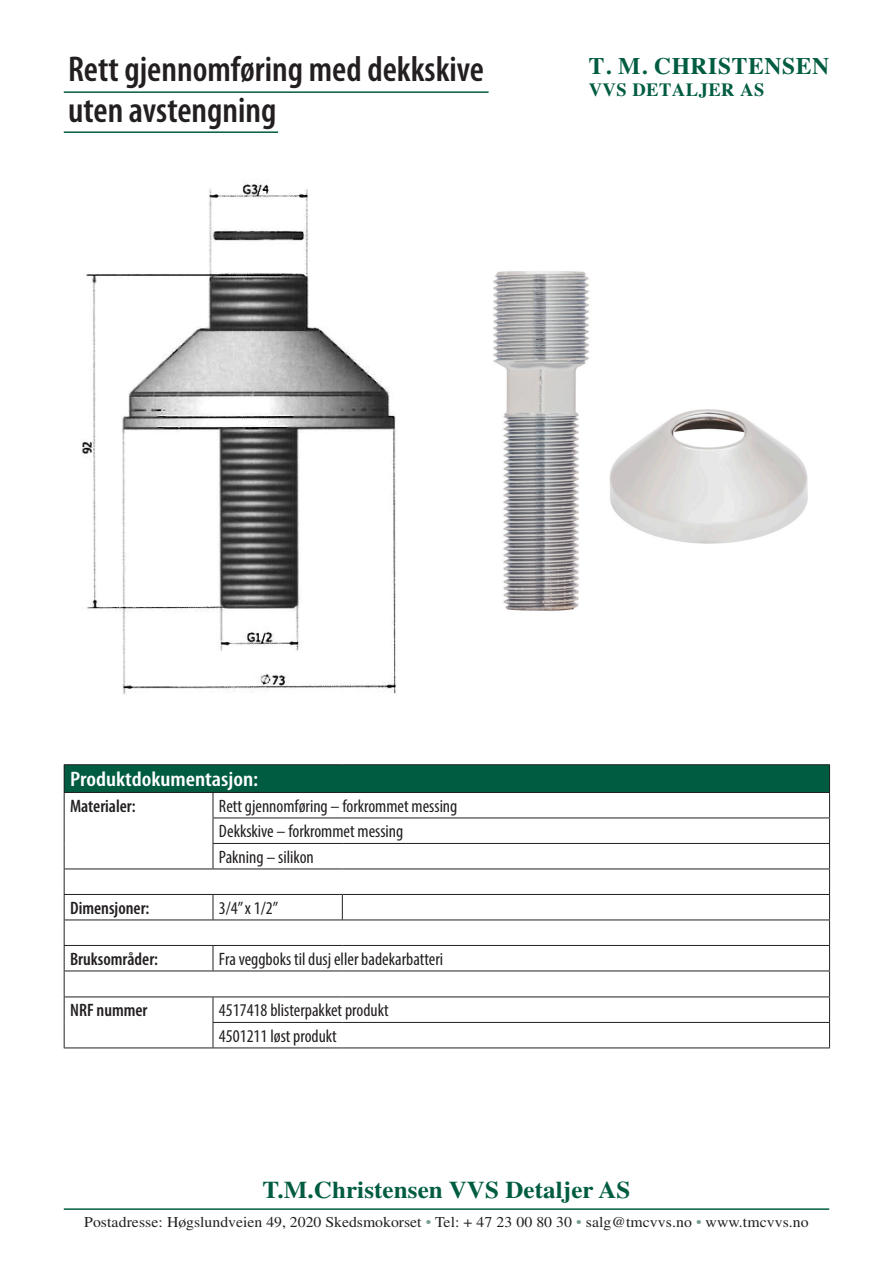
<style>
.page{position:relative;width:893px;height:1263px;background:#fff}
.page>*{position:absolute;margin:0;border:0;box-sizing:border-box;transform-origin:0 0}
.t1{font:600 condensed 36px/40.5px "Myriad Pro";color:#231f20}
.t2{font:700 24px "Times";letter-spacing:.005em;color:#005c41;scale:1.04 1}
.t3{font:700 23.7px "Times";letter-spacing:.025em;color:#005c41}
.t4{font:600 condensed 21px "Myriad Pro";color:#fff;scale:1.12 1}
.t5{font:700 18.6px "Times";letter-spacing:.025em;color:#005c41}
.t6{font:condensed 18px/25.5px "Myriad Pro";color:#231f20}
.t7{font:600 condensed 18px "Myriad Pro";color:#231f20}
.t8{font:15px "Times";letter-spacing:.005em;color:#231f20;scale:1.05 1}
.s1{color:#789d92}
</style>
<div class="page">
<hr style="left:64px;top:1208px;width:765px;height:2px;background:#005c41">
<hr style="left:64px;top:91px;width:425px;height:2px;background:#005c41">
<hr style="left:64px;top:131px;width:214px;height:2px;background:#005c41">
<div style="left:64px;top:765px;width:766px;height:27px;background:#005c41"></div>
<hr style="left:64px;top:764px;width:149px;height:1px;background:#231f20">
<hr style="left:213px;top:764px;width:129px;height:1px;background:#231f20">
<hr style="left:342px;top:764px;width:488px;height:1px;background:#231f20">
<hr style="left:64px;top:792px;width:149px;height:1px;background:#231f20">
<hr style="left:213px;top:792px;width:129px;height:1px;background:#231f20">
<hr style="left:342px;top:792px;width:488px;height:1px;background:#231f20">
<hr style="left:213px;top:817px;width:129px;height:1px;background:#231f20">
<hr style="left:342px;top:817px;width:488px;height:1px;background:#231f20">
<hr style="left:213px;top:843px;width:129px;height:1px;background:#231f20">
<svg style="left:213px;top:793px;width:1px;height:75px"></svg>
<hr style="left:342px;top:843px;width:488px;height:1px;background:#231f20">
<hr style="left:64px;top:868px;width:149px;height:1px;background:#231f20">
<hr style="left:213px;top:868px;width:129px;height:1px;background:#231f20">
<hr style="left:342px;top:868px;width:488px;height:1px;background:#231f20">
<hr style="left:64px;top:894px;width:149px;height:1px;background:#231f20">
<hr style="left:213px;top:894px;width:129px;height:1px;background:#231f20">
<svg style="left:213px;top:895px;width:1px;height:24px"></svg>
<hr style="left:342px;top:894px;width:488px;height:1px;background:#231f20">
<svg style="left:342px;top:895px;width:1px;height:24px"></svg>
<hr style="left:64px;top:919px;width:149px;height:1px;background:#231f20">
<hr style="left:213px;top:919px;width:129px;height:1px;background:#231f20">
<hr style="left:342px;top:919px;width:488px;height:1px;background:#231f20">
<hr style="left:64px;top:945px;width:149px;height:1px;background:#231f20">
<hr style="left:213px;top:945px;width:129px;height:1px;background:#231f20">
<svg style="left:213px;top:946px;width:1px;height:24px"></svg>
<hr style="left:342px;top:945px;width:488px;height:1px;background:#231f20">
<hr style="left:64px;top:970px;width:149px;height:1px;background:#231f20">
<hr style="left:213px;top:970px;width:129px;height:1px;background:#231f20">
<hr style="left:342px;top:970px;width:488px;height:1px;background:#231f20">
<hr style="left:64px;top:996px;width:149px;height:1px;background:#231f20">
<hr style="left:213px;top:996px;width:129px;height:1px;background:#231f20">
<hr style="left:342px;top:996px;width:488px;height:1px;background:#231f20">
<svg style="left:64px;top:765px;width:1px;height:282px"></svg>
<hr style="left:213px;top:1022px;width:129px;height:1px;background:#231f20">
<svg style="left:213px;top:997px;width:1px;height:50px"></svg>
<hr style="left:342px;top:1022px;width:488px;height:1px;background:#231f20">
<svg style="left:829px;top:765px;width:1px;height:282px"></svg>
<hr style="left:64px;top:1047px;width:149px;height:1px;background:#231f20">
<hr style="left:213px;top:1047px;width:129px;height:1px;background:#231f20">
<hr style="left:342px;top:1047px;width:488px;height:1px;background:#231f20">
<img style="left:82px;top:179px;width:314px;height:516px">
<img style="left:493px;top:271px;width:315px;height:340px">
<h1 class="t1" style="left:68px;top:49px;width:417px">Rett gjennomføring med dekkskive uten avstengning</h1>
<h3 class="t3" style="left:589px;top:43px;width:242px">T. M. CHRISTENSEN</h3>
<p class="t5" style="left:589px;top:72px;width:177px">VVS DETALJER AS</p>
<p class="t4" style="left:70px;top:768px;width:169px">Produktdokumentasjon:</p>
<p class="t7" style="left:70px;top:796px;width:67px">Materialer:</p>
<p class="t6" style="left:219px;top:793px;width:240px">Rett gjennomføring – forkrommet messing<br>Dekkskive – forkrommet messing<br>Pakning – silikon</p>
<p class="t7" style="left:70px;top:898px;width:81px">Dimensjoner:</p>
<p class="t6" style="left:219px;top:895px;width:61px">3/4” x 1/2”</p>
<p class="t7" style="left:70px;top:949px;width:89px">Bruksområder:</p>
<p class="t6" style="left:219px;top:946px;width:226px">Fra veggboks til dusj eller badekarbatteri</p>
<p class="t7" style="left:70px;top:1001px;width:79px">NRF nummer</p>
<p class="t6" style="left:219px;top:997px;width:171px">4517418 blisterpakket produkt<br>4501211 løst produkt</p>
<h2 class="t2" style="left:263px;top:1175px;width:355px">T.M.Christensen VVS Detaljer AS</h2>
<p class="t8" style="left:84px;top:1213px;width:692px">Postadresse: Høgslundveien 49, 2020 Skedsmokorset <span class="s1">•</span> Tel: + 47 23 00 80 30 <span class="s1">•</span> salg@tmcvvs.no <span class="s1">•</span> www.tmcvvs.no</p>
</div>
